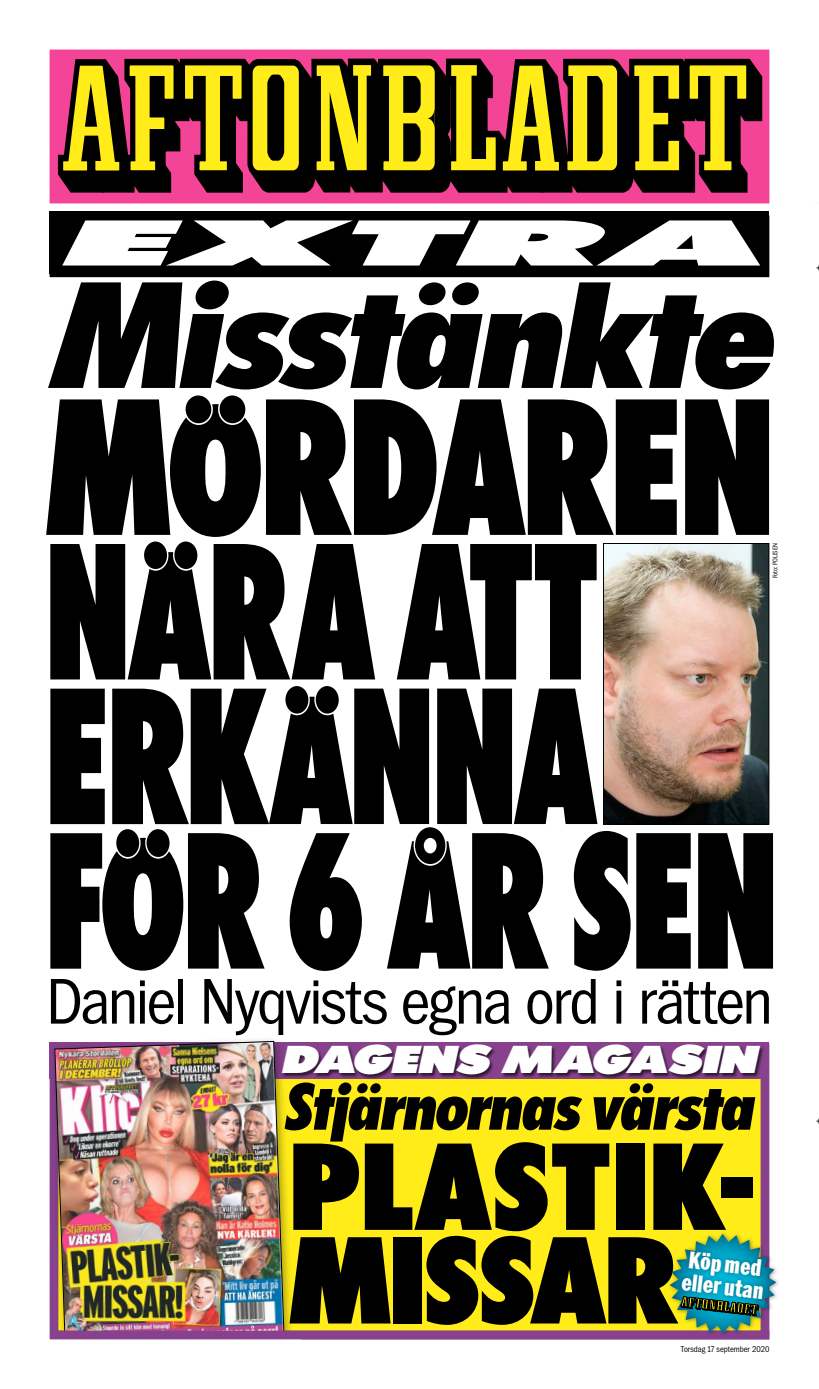
<style>
.page{position:relative;width:819px;height:1389px;background:#fff}
.page>*{position:absolute;margin:0;border:0;box-sizing:border-box;transform-origin:0 0}
.t1{font:179.64px/144.5px "Futura Lop For AB";letter-spacing:-.015em;color:#000;scale:.87 1}
.t2{font:italic 140px "Futura Lop For AB";letter-spacing:-.015em;color:#000;scale:1.14 1}
.t3{font:114.45px/93.6px "Futura Lop For AB";letter-spacing:.005em;color:#000;scale:1.13 1}
.t4{font:300 66.85px "Franklin G Narrow For AB";letter-spacing:-.03em;color:#000}
.t5{font:italic 900 63px "Futura AB Headline";letter-spacing:.015em;color:#fff;scale:2.91 1}
.t6{font:italic 61.51px "Futura Lop For AB";letter-spacing:-.005em;color:#000}
.t7{font:italic 900 37.98px "Futura AB Headline";letter-spacing:.015em;color:#fff;scale:1.22 1}
.t8{font:900 25.2px/22.5px "Franklin G Cond For AB";color:#fff}
.t9{font:300 8.75px "Franklin G Narrow For AB";color:#000}
.t10{font:300 7px "Franklin G Narrow For AB";color:#000}
.s1{font-size:170.71px}
.s2{font-size:168.88px}
</style>
<div class="page">
<div style="left:50px;top:50px;width:718px;height:153px;background:#f34497"></div>
<svg style="left:57px;top:58px;width:706px;height:135px;background:#725719"></svg>
<div style="left:50px;top:211px;width:719px;height:62px;background:#000"></div>
<div style="left:50px;top:215px;width:719px;height:62px;background:#000"></div>
<img style="left:605px;top:545px;width:162px;height:278px">
<div style="left:603px;top:543px;width:166px;height:282px;border:1px solid #000"></div>
<div style="left:50px;top:1044px;width:719px;height:295px;background:#ffec18;border:9px solid #87418d"></div>
<div style="left:50px;top:1042px;width:719px;height:36px;background:#87418d"></div>
<div style="left:281px;top:1044px;width:483px;height:35px;background:#000;opacity:.65"></div>
<div style="left:49px;top:1035px;width:246px;height:325px;background:#000;opacity:.35"></div>
<img style="left:54px;top:1041px;width:231px;height:290px">
<div style="left:40px;top:1339px;width:261px;height:28px;background:#fff"></div>
<div style="left:50px;top:1331px;width:719px;height:8px;background:#87418d"></div>
<div style="left:666px;top:1230px;width:114px;height:108px;background:#000;opacity:.4"></div>
<svg style="left:669px;top:1234px;width:107px;height:100px"></svg>
<p class="t5" style="left:59px;top:210px;width:242px">EXTRA</p>
<p class="t2" style="left:50px;top:249px;width:631px">Misstänkte</p>
<p class="t1" style="left:46px;top:396px;width:841px">M<span class="s1">Ö</span>RDAREN<br>N<span class="s2">Ä</span>RA ATT<br>ERK<span class="s2">Ä</span>NNA<br>F<span class="s1">Ö</span>R 6 <span class="s2">Å</span>R SEN</p>
<p class="t4" style="left:46px;top:967px;width:728px">Daniel Nyqvists egna ord i rätten</p>
<p class="t10" style="left:771px;top:578px;width:37px;rotate:-90deg">Foto: POLISEN</p>
<p class="t7" style="left:281px;top:1040px;width:390px">DAGENS MAGASIN</p>
<p class="t6" style="left:283px;top:1069px;width:470px">Stjärnornas värsta</p>
<p class="t3" style="left:289px;top:1140px;width:412px">PLASTIK-<br>MISSAR</p>
<p class="t8" style="left:686px;top:1248px;width:84px;rotate:7deg">Köp med eller utan</p>
<p class="t9" style="left:681px;top:1345px;width:90px">Torsdag 17 september 2020</p>
</div>
